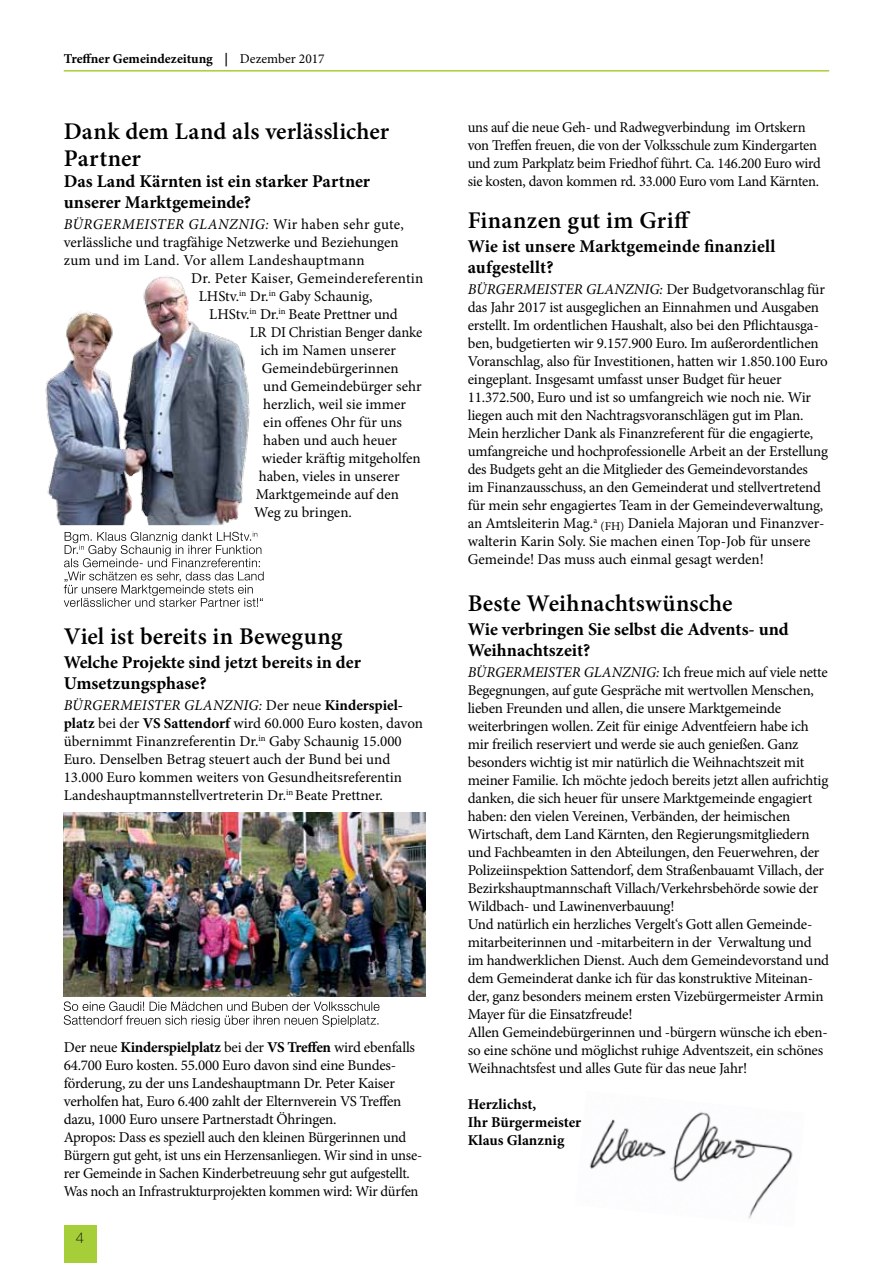
<style>
.page{position:relative;width:893px;height:1263px;background:#fff}
.page>*{position:absolute;margin:0;border:0;box-sizing:border-box;transform-origin:0 0}
.t1{font:600 24px/27px "Minion Pro";letter-spacing:.01em;color:#000}
.t2{font:700 18px/21px "Minion Pro";color:#000}
.t3{font:15px/18px "Minion Pro";letter-spacing:-.015em;color:#000}
.t4{font:15px "Minion Pro";letter-spacing:.02em;color:#000}
.t5{font:italic 15px "Minion Pro";color:#000}
.t6{font:700 15px/18px "Minion Pro";color:#000}
.t7{font:15px "Minion Pro";letter-spacing:.01em;color:#000}
.t8{font:100 15px "Helvetica Neue";color:#000}
.t9{font:700 13.5px "Minion Pro";letter-spacing:-.005em;color:#000}
.s1{font-weight:400}
.s2{font-style:italic}
.s3{font-weight:700}
</style>
<div class="page">
<div style="left:64px;top:1225px;width:32px;height:38px;background:#a6ce39"></div>
<hr style="left:64px;top:70px;width:765px;height:2px;background:#a6ce39">
<img style="left:589px;top:1112px;width:204px;height:107px">
<img style="left:64px;top:812px;width:361px;height:184px">
<svg style="left:64px;top:1001px;width:315px;height:26px"></svg>
<svg style="left:64px;top:531px;width:200px;height:76px"></svg>
<img style="left:45px;top:276px;width:205px;height:249px">
<p class="t9" style="left:64px;top:49px;width:262px">Treffner Gemeindezeitung | <span class="s1">Dezember 2017</span></p>
<h1 class="t1" style="left:64px;top:117px;width:327px">Dank dem Land als verlässlicher<br>Partner</h1>
<p class="t2" style="left:64px;top:170px;width:308px">Das Land Kärnten ist ein starker Partner unserer Marktgemeinde?</p>
<p class="t5" style="left:64px;top:214px;width:19px">BÜRGERMEISTER</p>
<p class="t5" style="left:188px;top:214px;width:22px">GLANZNIG</p>
<p class="t4" style="left:266px;top:214px;width:140px"><span class="s2">:</span> Wir haben sehr gute,</p>
<p class="t3" style="left:64px;top:233px;width:336px">verlässliche und tragfähige Netzwerke und Beziehungen</p>
<p class="t4" style="left:64px;top:250px;width:302px">zum und im Land. Vor allem Landeshauptmann</p>
<p class="t4" style="left:191px;top:268px;width:234px">Dr. Peter Kaiser, Gemeindereferentin</p>
<p class="t3" style="left:199px;top:287px;width:175px">LHStv.<sup>in</sup> Dr.<sup>in</sup> Gaby Schaunig,</p>
<p class="t3" style="left:209px;top:305px;width:190px">LHStv.<sup>in</sup> Dr.<sup>in</sup> Beate Prettner und</p>
<p class="t3" style="left:250px;top:323px;width:174px">LR DI Christian Benger danke</p>
<p class="t7" style="left:260px;top:340px;width:137px">ich im Namen unserer</p>
<p class="t3" style="left:262px;top:359px;width:138px">Gemeindebürgerinnen</p>
<p class="t3" style="left:263px;top:377px;width:160px">und Gemeindebürger sehr</p>
<p class="t3" style="left:263px;top:395px;width:144px">herzlich, weil sie immer</p>
<p class="t3" style="left:263px;top:413px;width:140px">ein offenes Ohr für uns</p>
<p class="t3" style="left:263px;top:431px;width:135px">haben und auch heuer</p>
<p class="t3" style="left:262px;top:449px;width:160px">wieder kräftig mitgeholfen</p>
<p class="t3" style="left:259px;top:467px;width:142px">haben, vieles in unserer</p>
<p class="t3" style="left:256px;top:485px;width:145px">Marktgemeinde auf den</p>
<p class="t3" style="left:254px;top:503px;width:99px">Weg zu bringen.</p>
<h1 class="t1" style="left:64px;top:622px;width:280px">Viel ist bereits in Bewegung</h1>
<p class="t2" style="left:64px;top:651px;width:299px">Welche Projekte sind jetzt bereits in der<br>Umsetzungsphase?</p>
<p class="t5" style="left:64px;top:694px;width:19px">BÜRGERMEISTER</p>
<p class="t5" style="left:184px;top:694px;width:21px">GLANZNIG</p>
<p class="t3" style="left:64px;top:696px;width:361px;text-indent:195px"><span class="s2">:</span> Der neue <span class="s3">Kinderspiel&shy;platz</span> bei der <span class="s3">VS Sattendorf</span> wird 60.000 Euro kosten, davon übernimmt Finanzreferentin Dr.<sup>in</sup> Gaby Schaunig 15.000<br>Euro. Denselben Betrag steuert auch der Bund bei und 13.000 Euro kommen weiters von Gesundheitsreferentin Landeshauptmannstellvertreterin Dr.<sup>in</sup> Beate Prettner.</p>
<p class="t3" style="left:64px;top:1038px;width:360px">Der neue <span class="s3">Kinderspielplatz</span> bei der <span class="s3">VS Treffen</span> wird ebenfalls 64.700 Euro kosten. 55.000 Euro davon sind eine Bundes&shy;förderung, zu der uns Landeshauptmann Dr. Peter Kaiser verholfen hat, Euro 6.400 zahlt der Elternverein VS Treffen dazu, 1000 Euro unsere Partnerstadt Öhringen.<br>Apropos: Dass es speziell auch den kleinen Bürgerinnen und Bürgern gut geht, ist uns ein Herzensanliegen. Wir sind in unse&shy;rer Gemeinde in Sachen Kinderbetreuung sehr gut aufgestellt.<br>Was noch an Infrastrukturprojekten kommen wird: Wir dürfen</p>
<p class="t8" style="left:76px;top:1229px;width:10px">4</p>
<p class="t3" style="left:468px;top:118px;width:355px">uns auf die neue Geh- und Radwegverbindung im Ortskern von Treffen freuen, die von der Volksschule zum Kindergarten und zum Parkplatz beim Friedhof führt. Ca. 146.200 Euro wird sie kosten, davon kommen rd. 33.000 Euro vom Land Kärnten.</p>
<h1 class="t1" style="left:468px;top:207px;width:224px">Finanzen gut im Griff</h1>
<p class="t2" style="left:468px;top:236px;width:309px">Wie ist unsere Marktgemeinde finanziell aufgestellt?</p>
<p class="t5" style="left:468px;top:279px;width:18px">BÜRGERMEISTER</p>
<p class="t5" style="left:586px;top:279px;width:21px">GLANZNIG</p>
<p class="t3" style="left:468px;top:281px;width:362px;text-indent:192px"><span class="s2">:</span> Der Budgetvoranschlag für das Jahr 2017 ist ausgeglichen an Einnahmen und Ausgaben erstellt. Im ordentlichen Haushalt, also bei den Pflichtausga&shy;ben, budgetierten wir 9.157.900 Euro. Im außerordentlichen Voranschlag, also für Investitionen, hatten wir 1.850.100 Euro eingeplant. Insgesamt umfasst unser Budget für heuer 11.372.500, Euro und ist so umfangreich wie noch nie. Wir liegen auch mit den Nachtragsvoranschlägen gut im Plan.<br>Mein herzlicher Dank als Finanzreferent für die engagierte, umfangreiche und hochprofessionelle Arbeit an der Erstellung des Budgets geht an die Mitglieder des Gemeindevorstandes<br>im Finanzausschuss, an den Gemeinderat und stellvertretend für mein sehr engagiertes Team in der Gemeindeverwaltung, an Amtsleiterin Mag.<sup>a</sup> <sub>(FH)</sub> Daniela Majoran und Finanzver&shy;walterin Karin Soly. Sie machen einen Top-Job für unsere Gemeinde! Das muss auch einmal gesagt werden!</p>
<h1 class="t1" style="left:468px;top:590px;width:266px">Beste Weihnachtswünsche</h1>
<p class="t2" style="left:468px;top:619px;width:322px">Wie verbringen Sie selbst die Advents- und<br>Weihnachtszeit?</p>
<p class="t5" style="left:468px;top:662px;width:18px">BÜRGERMEISTER</p>
<p class="t5" style="left:584px;top:662px;width:20px">GLANZNIG</p>
<p class="t3" style="left:468px;top:663px;width:363px;text-indent:188px"><span class="s2">:</span> Ich freue mich auf viele nette Begegnungen, auf gute Gespräche mit wertvollen Menschen, lieben Freunden und allen, die unsere Marktgemeinde weiterbringen wollen. Zeit für einige Adventfeiern habe ich mir freilich reserviert und werde sie auch genießen. Ganz besonders wichtig ist mir natürlich die Weihnachtszeit mit meiner Familie. Ich möchte jedoch bereits jetzt allen aufrichtig danken, die sich heuer für unsere Marktgemeinde engagiert haben: den vielen Vereinen, Verbänden, der heimischen Wirtschaft, dem Land Kärnten, den Regierungsmitgliedern und Fachbeamten in den Abteilungen, den Feuerwehren, der Polizeiinspektion Sattendorf, dem Straßenbauamt Villach, der Bezirkshauptmannschaft Villach/Verkehrsbehörde sowie der Wildbach- und Lawinenverbauung!<br>Und natürlich ein herzliches Vergelt‘s Gott allen Gemeinde&shy;mitarbeiterinnen und -mitarbeitern in der Verwaltung und im handwerklichen Dienst. Auch dem Gemeindevorstand und dem Gemeinderat danke ich für das konstruktive Miteinan&shy;der, ganz besonders meinem ersten Vizebürgermeister Armin Mayer für die Einsatzfreude!<br>Allen Gemeindebürgerinnen und -bürgern wünsche ich eben&shy;so eine schöne und möglichst ruhige Adventszeit, ein schönes Weihnachtsfest und alles Gute für das neue Jahr!</p>
<p class="t6" style="left:468px;top:1095px;width:115px">Herzlichst,<br>Ihr Bürgermeister<br>Klaus Glanznig</p>
</div>
